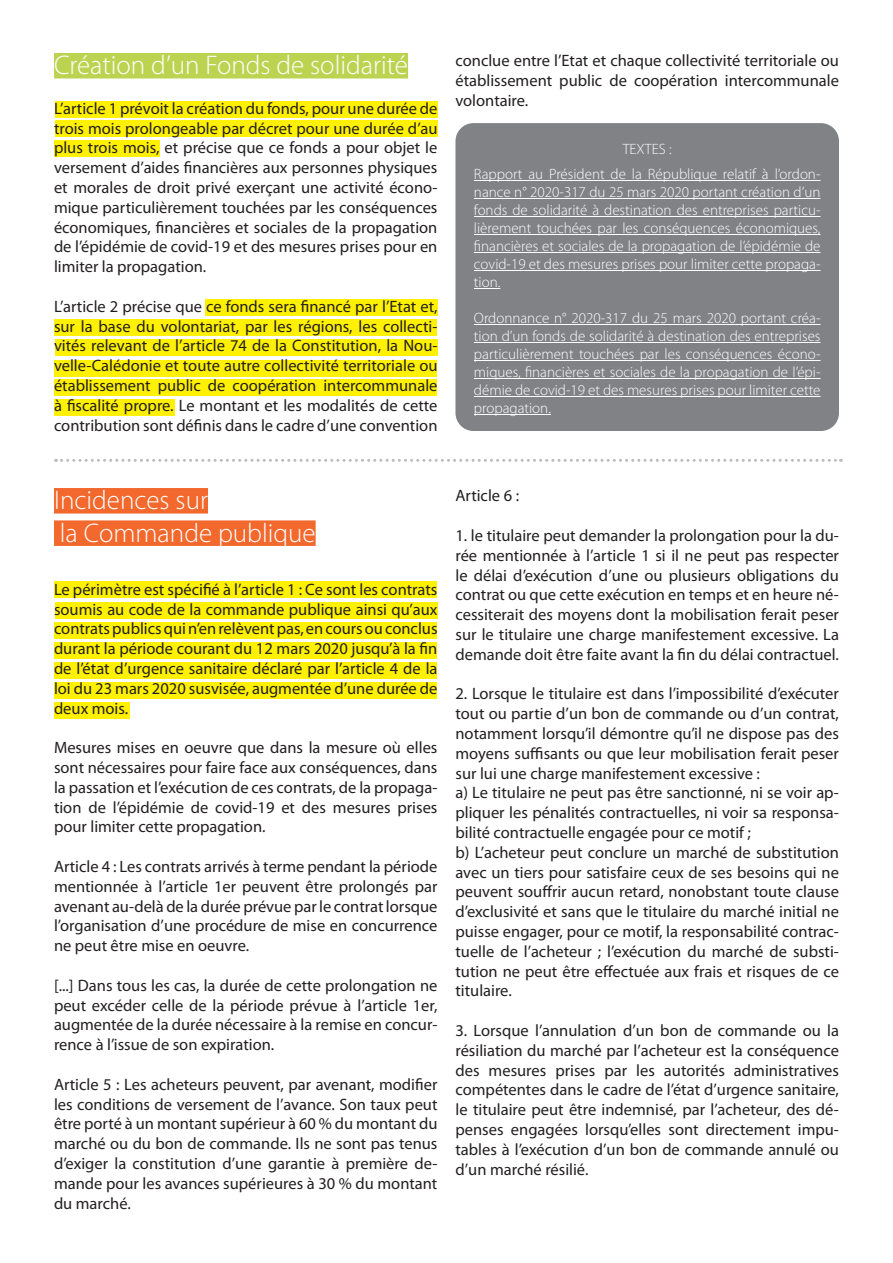
<style>
.page{position:relative;width:893px;height:1263px;background:#fff}
.page>*{position:absolute;margin:0;border:0;box-sizing:border-box;transform-origin:0 0}
.t1{font:300 27px "Myriad Pro";color:#fff}
.t2{font:16.5px/19.8px "Myriad Pro";color:#231f20;text-align:justify}
.t3{font:300 15px/18px "Myriad Pro";color:#fff;text-align:justify}
</style>
<div class="page">
<div style="left:455px;top:123px;width:384px;height:308px;background:#808285;border-radius:18px"></div>
<hr style="left:474px;top:180px;width:346px;height:1px;background:#fff">
<hr style="left:474px;top:198px;width:346px;height:1px;background:#fff">
<hr style="left:474px;top:216px;width:346px;height:1px;background:#fff">
<hr style="left:474px;top:234px;width:346px;height:1px;background:#fff">
<hr style="left:474px;top:252px;width:346px;height:1px;background:#fff">
<hr style="left:474px;top:270px;width:346px;height:1px;background:#fff">
<svg style="left:474px;top:288px;width:26px;height:1px"></svg>
<hr style="left:474px;top:324px;width:346px;height:1px;background:#fff">
<hr style="left:474px;top:342px;width:346px;height:1px;background:#fff">
<hr style="left:474px;top:360px;width:346px;height:1px;background:#fff">
<hr style="left:474px;top:378px;width:346px;height:1px;background:#fff">
<hr style="left:474px;top:396px;width:346px;height:1px;background:#fff">
<hr style="left:474px;top:414px;width:77px;height:1px;background:#fff">
<svg style="left:56px;top:459px;width:785px;height:3px"></svg>
<div style="left:55px;top:101px;width:382px;height:16px;background:#fff101"></div>
<div style="left:55px;top:121px;width:382px;height:16px;background:#fff101"></div>
<div style="left:54px;top:140px;width:106px;height:17px;background:#fff101"></div>
<div style="left:205px;top:299px;width:232px;height:17px;background:#fff101"></div>
<div style="left:54px;top:319px;width:383px;height:16px;background:#fff101"></div>
<div style="left:55px;top:339px;width:382px;height:17px;background:#fff101"></div>
<div style="left:54px;top:360px;width:383px;height:16px;background:#fff101"></div>
<div style="left:54px;top:379px;width:383px;height:17px;background:#fff101"></div>
<div style="left:54px;top:399px;width:120px;height:17px;background:#fff101"></div>
<div style="left:54px;top:53px;width:354px;height:26px;background:#bcd352"></div>
<div style="left:54px;top:581px;width:383px;height:17px;background:#fff101"></div>
<div style="left:55px;top:602px;width:382px;height:16px;background:#fff101"></div>
<div style="left:54px;top:622px;width:383px;height:17px;background:#fff101"></div>
<div style="left:54px;top:642px;width:383px;height:17px;background:#fff101"></div>
<div style="left:54px;top:662px;width:382px;height:17px;background:#fff101"></div>
<div style="left:54px;top:682px;width:382px;height:17px;background:#fff101"></div>
<div style="left:54px;top:702px;width:76px;height:16px;background:#fff101"></div>
<div style="left:54px;top:488px;width:154px;height:25px;background:#f2682d"></div>
<div style="left:54px;top:520px;width:262px;height:26px;background:#f2682d"></div>
<p class="t1" style="left:54px;top:49px;width:356px">Création d’un Fonds de solidarité</p>
<p class="t2" style="left:54px;top:98px;width:385px">L’article 1 prévoit la création du fonds, pour une durée de trois mois prolongeable par décret pour une durée d’au plus trois mois, et précise que ce fonds a pour objet le versement d’aides financières aux personnes physiques et morales de droit privé exerçant une activité écono&shy;mique particulièrement touchées par les conséquences économiques, financières et sociales de la propagation de l’épidémie de covid-19 et des mesures prises pour en limiter la propagation.</p>
<p class="t2" style="left:54px;top:296px;width:385px">L’article 2 précise que ce fonds sera financé par l’Etat et, sur la base du volontariat, par les régions, les collecti&shy;vités relevant de l’article 74 de la Constitution, la Nou&shy;velle-Calédonie et toute autre collectivité territoriale ou établissement public de coopération intercommunale à fiscalité propre. Le montant et les modalités de cette contribution sont définis dans le cadre d’une convention</p>
<p class="t2" style="left:455px;top:51px;width:385px">conclue entre l’Etat et chaque collectivité territoriale ou établissement public de coopération intercommunale volontaire.</p>
<p class="t3" style="left:623px;top:140px;width:51px">TEXTES :</p>
<p class="t3" style="left:474px;top:165px;width:348px">Rapport au Président de la République relatif à l’ordon&shy;nance n° 2020-317 du 25 mars 2020 portant création d’un fonds de solidarité à destination des entreprises particu&shy;lièrement touchées par les conséquences économiques, financières et sociales de la propagation de l’épidémie de covid-19 et des mesures prises pour limiter cette propaga&shy;tion.</p>
<p class="t3" style="left:474px;top:309px;width:348px">Ordonnance n° 2020-317 du 25 mars 2020 portant créa&shy;tion d’un fonds de solidarité à destination des entreprises particulièrement touchées par les conséquences écono&shy;miques, financières et sociales de la propagation de l’épi&shy;démie de covid-19 et des mesures prises pour limiter cette propagation.</p>
<p class="t1" style="left:54px;top:484px;width:156px">Incidences sur</p>
<p class="t1" style="left:60px;top:516px;width:257px">la Commande publique</p>
<p class="t2" style="left:54px;top:579px;width:385px">Le périmètre est spécifié à l’article 1 : Ce sont les contrats soumis au code de la commande publique ainsi qu’aux contrats publics qui n’en relèvent pas, en cours ou conclus durant la période courant du 12 mars 2020 jusqu’à la fin de l’état d’urgence sanitaire déclaré par l’article 4 de la loi du 23 mars 2020 susvisée, augmentée d’une durée de deux mois.</p>
<p class="t2" style="left:54px;top:737px;width:385px">Mesures mises en oeuvre que dans la mesure où elles sont nécessaires pour faire face aux conséquences, dans la passation et l’exécution de ces contrats, de la propaga&shy;tion de l’épidémie de covid-19 et des mesures prises pour limiter cette propagation.</p>
<p class="t2" style="left:54px;top:856px;width:385px">Article 4 : Les contrats arrivés à terme pendant la période mentionnée à l’article 1er peuvent être prolongés par avenant au-delà de la durée prévue par le contrat lorsque l’organisation d’une procédure de mise en concurrence ne peut être mise en oeuvre.</p>
<p class="t2" style="left:54px;top:975px;width:385px">[...] Dans tous les cas, la durée de cette prolongation ne peut excéder celle de la période prévue à l’article 1er, augmentée de la durée nécessaire à la remise en concur&shy;rence à l’issue de son expiration.</p>
<p class="t2" style="left:54px;top:1074px;width:385px">Article 5 : Les acheteurs peuvent, par avenant, modifier les conditions de versement de l’avance. Son taux peut être porté à un montant supérieur à 60 % du montant du marché ou du bon de commande. Ils ne sont pas tenus d’exiger la constitution d’une garantie à première de&shy;mande pour les avances supérieures à 30 % du montant du marché.</p>
<p class="t2" style="left:455px;top:486px;width:65px">Article 6 :</p>
<p class="t2" style="left:455px;top:525px;width:385px">1. le titulaire peut demander la prolongation pour la du&shy;rée mentionnée à l’article 1 si il ne peut pas respecter le délai d’exécution d’une ou plusieurs obligations du contrat ou que cette exécution en temps et en heure né&shy;cessiterait des moyens dont la mobilisation ferait peser sur le titulaire une charge manifestement excessive. La demande doit être faite avant la fin du délai contractuel.</p>
<p class="t2" style="left:455px;top:684px;width:385px">2. Lorsque le titulaire est dans l’impossibilité d’exécuter tout ou partie d’un bon de commande ou d’un contrat, notamment lorsqu’il démontre qu’il ne dispose pas des moyens suffisants ou que leur mobilisation ferait peser sur lui une charge manifestement excessive :</p>
<p class="t2" style="left:455px;top:783px;width:385px">a) Le titulaire ne peut pas être sanctionné, ni se voir ap&shy;pliquer les pénalités contractuelles, ni voir sa responsa&shy;bilité contractuelle engagée pour ce motif ;</p>
<p class="t2" style="left:455px;top:842px;width:385px">b) L’acheteur peut conclure un marché de substitution avec un tiers pour satisfaire ceux de ses besoins qui ne peuvent souffrir aucun retard, nonobstant toute clause d’exclusivité et sans que le titulaire du marché initial ne puisse engager, pour ce motif, la responsabilité contrac&shy;tuelle de l’acheteur ; l’exécution du marché de substi&shy;tution ne peut être effectuée aux frais et risques de ce titulaire.</p>
<p class="t2" style="left:455px;top:1020px;width:385px">3. Lorsque l’annulation d’un bon de commande ou la résiliation du marché par l’acheteur est la conséquence des mesures prises par les autorités administratives compétentes dans le cadre de l’état d’urgence sanitaire, le titulaire peut être indemnisé, par l’acheteur, des dé&shy;penses engagées lorsqu’elles sont directement impu&shy;tables à l’exécution d’un bon de commande annulé ou d’un marché résilié.</p>
</div>
